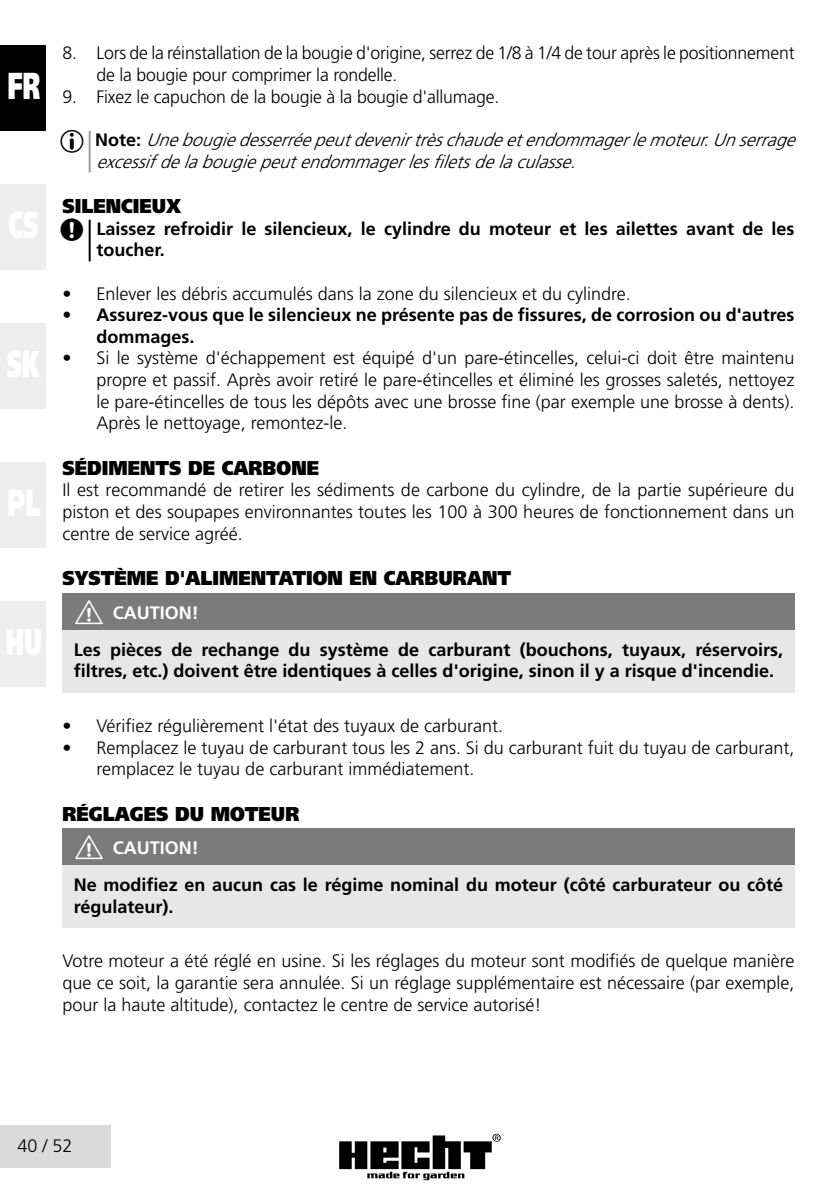
<style>
.page{position:relative;width:840px;height:1191px;background:#fff}
.page>*{position:absolute;margin:0;border:0;box-sizing:border-box;transform-origin:0 0}
.t1{font:900 37.6px "Frutiger CE";color:#fff;scale:.6 1}
.t2{font:900 20px "Frutiger CE";color:#000;scale:.9 1}
.t3{font:300 18px/21.6px "Frutiger CE";color:#000;text-align:justify}
.t4{font:700 18px/21.6px "Frutiger CE";color:#000}
.t5{font:italic 300 18px/21.6px "Frutiger CE";color:#000}
.t6{font:700 18px "Frutiger CE";color:#fff}
.s1{font-weight:700;font-style:normal}
</style>
<div class="page">
<svg style="left:339px;top:1133px;width:162px;height:48px"></svg>
<div style="left:0;top:1125px;width:110px;height:43px;background:#dadada"></div>
<div style="left:0;top:462px;width:46px;height:85px;background:#ededed"></div>
<div style="left:0;top:323px;width:45px;height:85px;background:#ededed"></div>
<div style="left:0;top:45px;width:46px;height:85px;background:#000"></div>
<div style="left:0;top:184px;width:45px;height:85px;background:#ededed"></div>
<div style="left:0;top:601px;width:46px;height:85px;background:#ededed"></div>
<hr style="left:89px;top:132px;width:2px;height:39px;background:#9d9d9c">
<hr style="left:89px;top:221px;width:2px;height:39px;background:#000">
<div style="left:62px;top:593px;width:732px;height:38px;background:#7c7b7b"></div>
<div style="left:62px;top:630px;width:732px;height:62px;background:#e7e7e7"></div>
<div style="left:62px;top:828px;width:732px;height:38px;background:#7c7b7b"></div>
<div style="left:62px;top:865px;width:732px;height:63px;background:#e7e7e7"></div>
<h1 class="t1" style="left:8px;top:65px;width:56px">FR</h1>
<p class="t3" style="left:96px;top:42px;width:699px;text-indent:-34px">8. Lors de la réinstallation de la bougie d'origine, serrez de 1/8 à 1/4 de tour après le positionnement de la bougie pour comprimer la rondelle.</p>
<p class="t3" style="left:62px;top:86px;width:438px">9. Fixez le capuchon de la bougie à la bougie d'allumage.</p>
<p class="t5" style="left:95px;top:129px;width:708px"><span class="s1">N o t e :</span> Unebougiedesserréepeutdevenirtrèschaudeetendommagerlemoteur.Unserrage excessifdelabougiepeutendommagerlesfiletsdelaculasse.</p>
<p class="t2" style="left:62px;top:195px;width:133px">SILENCIEUX</p>
<p class="t4" style="left:96px;top:218px;width:699px">Laissez refroidir le silencieux, le cylindre du moteur et les ailettes avant de les toucher.</p>
<p class="t3" style="left:62px;top:282px;width:569px">• Enlever les débris accumulés dans la zone du silencieux et du cylindre.</p>
<p class="t4" style="left:96px;top:304px;width:699px;text-indent:-34px">• Assurez-vous que le silencieux ne présente pas de fissures, de corrosion ou d'autres dommages.</p>
<p class="t3" style="left:96px;top:347px;width:699px;text-indent:-34px">• Si le système d'échappement est équipé d'un pare-étincelles, celui-ci doit être maintenu propre et passif. Après avoir retiré le pare-étincelles et éliminé les grosses saletés, nettoyez le pare-étincelles de tous les dépôts avec une brosse fine (par exemple une brosse à dents).<br>Après le nettoyage, remontez-le.</p>
<p class="t2" style="left:62px;top:456px;width:286px">SÉDIMENTS DE CARBONE</p>
<p class="t3" style="left:62px;top:479px;width:733px">Il est recommandé de retirer les sédiments de carbone du cylindre, de la partie supérieure du piston et des soupapes environnantes toutes les 100 à 300 heures de fonctionnement dans un centre de service agréé.</p>
<p class="t2" style="left:62px;top:567px;width:499px">SYSTÈME D'ALIMENTATION EN CARBURANT</p>
<p class="t6" style="left:113px;top:602px;width:88px">CAUTION!</p>
<p class="t4" style="left:74px;top:638px;width:710px">Les pièces de rechange du système de carburant (bouchons, tuyaux, réservoirs, filtres, etc.) doivent être identiques à celles d'origine, sinon il y a risque d'incendie.</p>
<p class="t3" style="left:62px;top:715px;width:442px">• Vérifiez régulièrement l'état des tuyaux de carburant.</p>
<p class="t3" style="left:96px;top:736px;width:699px;text-indent:-34px">• Remplacez le tuyau de carburant tous les 2 ans. Si du carburant fuit du tuyau de carburant, remplacez le tuyau de carburant immédiatement.</p>
<p class="t2" style="left:62px;top:802px;width:264px">RÉGLAGES DU MOTEUR</p>
<p class="t6" style="left:113px;top:837px;width:88px">CAUTION!</p>
<p class="t4" style="left:74px;top:874px;width:710px">Ne modifiez en aucun cas le régime nominal du moteur (côté carburateur ou côté régulateur).</p>
<p class="t3" style="left:62px;top:950px;width:733px">Votre moteur a été réglé en usine. Si les réglages du moteur sont modifiés de quelque manière que ce soit, la garantie sera annulée. Si un réglage supplémentaire est nécessaire (par exemple, pour la haute altitude), contactez le centre de service autorisé!</p>
<p class="t3" style="left:18px;top:1134px;width:57px">40 / 52</p>
</div>
